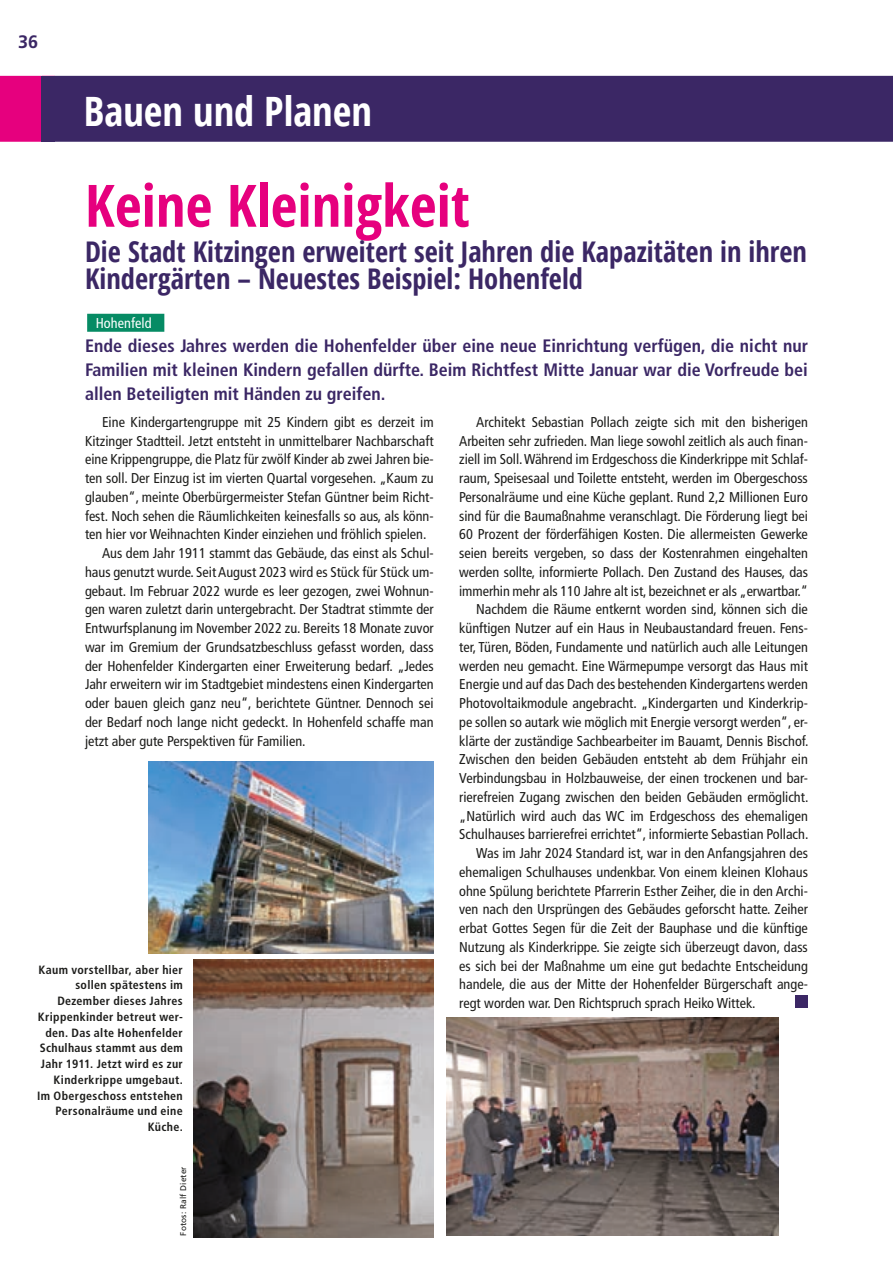
<style>
.page{position:relative;width:893px;height:1263px;background:#fff}
.page>*{position:absolute;margin:0;border:0;box-sizing:border-box;transform-origin:0 0}
.t1{font:700 condensed 58.5px "Open Sans";color:#e6007e}
.t2{font:700 condensed 40.5px "Open Sans";color:#fff}
.t3{font:700 condensed 28.5px/27px "Open Sans";color:#3b2765}
.t4{font:700 condensed 18px/24px "Frutiger LT Std";color:#3b2765;text-align:justify}
.t5{font:700 18px "Frutiger LT Std";color:#3b2765}
.t6{font:condensed 14.25px "Frutiger LT Std";color:#1d1d1b}
.t7{font:condensed 14.25px "Frutiger LT Std";letter-spacing:.005em;color:#fff}
.t8{font:700 condensed 12px/15.8px "Frutiger LT Std";letter-spacing:.025em;color:#1d1d1b;text-align:right}
.t9{font:8.25px "Frutiger LT Std";letter-spacing:.02em;color:#1d1d1b}
</style>
<div class="page">
<div style="left:54px;top:76px;width:839px;height:66px;background:#3b2765"></div>
<div style="left:0;top:76px;width:41px;height:66px;background:#e6007e"></div>
<div style="left:41px;top:76px;width:13px;height:66px;background:#3b2765"></div>
<div style="left:87px;top:314px;width:77px;height:18px;background:#068b64"></div>
<div style="left:795px;top:995px;width:13px;height:13px;background:#3b2765"></div>
<img style="left:149px;top:761px;width:285px;height:193px">
<img style="left:194px;top:960px;width:239px;height:277px">
<img style="left:446px;top:1017px;width:332px;height:218px">
<p class="t5" style="left:18px;top:31px;width:22px">36</p>
<h2 class="t2" style="left:84px;top:84px;width:289px">Bauen und Planen</h2>
<h1 class="t1" style="left:85px;top:165px;width:386px">Keine Kleinigkeit</h1>
<h3 class="t3" style="left:85px;top:238px;width:723px">Die Stadt Kitzingen erweitert seit Jahren die Kapazitäten in ihren<br>Kindergärten – Neuestes Beispiel: Hohenfeld</h3>
<p class="t7" style="left:96px;top:314px;width:57px">Hohenfeld</p>
<p class="t4" style="left:85px;top:333px;width:724px">Ende dieses Jahres werden die Hohenfelder über eine neue Einrichtung verfügen, die nicht nur Familien mit kleinen Kindern gefallen dürfte. Beim Richtfest Mitte Januar war die Vorfreude bei allen Beteiligten mit Händen zu greifen.</p>
<p class="t6" style="left:102px;top:413px;width:333px">Eine Kindergartengruppe mit 25 Kindern gibt es derzeit im</p>
<p class="t6" style="left:85px;top:432px;width:350px">Kitzinger Stadtteil. Jetzt entsteht in unmittelbarer Nachbarschaft</p>
<p class="t6" style="left:85px;top:451px;width:350px">eine Krippengruppe, die Platz für zwölf Kinder ab zwei Jahren bie-</p>
<p class="t6" style="left:85px;top:470px;width:350px">ten soll. Der Einzug ist im vierten Quartal vorgesehen. „Kaum zu</p>
<p class="t6" style="left:85px;top:488px;width:350px">glauben“, meinte Oberbürgermeister Stefan Güntner beim Richt-</p>
<p class="t6" style="left:85px;top:507px;width:350px">fest. Noch sehen die Räumlichkeiten keinesfalls so aus, als könn-</p>
<p class="t6" style="left:85px;top:526px;width:343px">ten hier vor Weihnachten Kinder einziehen und fröhlich spielen.</p>
<p class="t6" style="left:102px;top:545px;width:333px">Aus dem Jahr 1911 stammt das Gebäude, das einst als Schul-</p>
<p class="t6" style="left:85px;top:564px;width:350px">haus genutzt wurde. Seit August 2023 wird es Stück für Stück um-</p>
<p class="t6" style="left:85px;top:582px;width:350px">gebaut. Im Februar 2022 wurde es leer gezogen, zwei Wohnun-</p>
<p class="t6" style="left:85px;top:601px;width:350px">gen waren zuletzt darin untergebracht. Der Stadtrat stimmte der</p>
<p class="t6" style="left:85px;top:620px;width:350px">Entwurfsplanung im November 2022 zu. Bereits 18 Monate zuvor</p>
<p class="t6" style="left:85px;top:639px;width:350px">war im Gremium der Grundsatzbeschluss gefasst worden, dass</p>
<p class="t6" style="left:85px;top:657px;width:350px">der Hohenfelder Kindergarten einer Erweiterung bedarf. „Jedes</p>
<p class="t6" style="left:85px;top:676px;width:350px">Jahr erweitern wir im Stadtgebiet mindestens einen Kindergarten</p>
<p class="t6" style="left:85px;top:695px;width:350px">oder bauen gleich ganz neu“, berichtete Güntner. Dennoch sei</p>
<p class="t6" style="left:85px;top:714px;width:350px">der Bedarf noch lange nicht gedeckt. In Hohenfeld schaffe man</p>
<p class="t6" style="left:85px;top:732px;width:222px">jetzt aber gute Perspektiven für Familien.</p>
<p class="t6" style="left:476px;top:414px;width:333px">Architekt Sebastian Pollach zeigte sich mit den bisherigen</p>
<p class="t6" style="left:459px;top:432px;width:350px">Arbeiten sehr zufrieden. Man liege sowohl zeitlich als auch nan-</p>
<p class="t6" style="left:459px;top:451px;width:350px">ziell im Soll. Während im Erdgeschoss die Kinderkrippe mit Schlaf-</p>
<p class="t6" style="left:459px;top:470px;width:350px">raum, Speisesaal und Toilette entsteht, werden im Obergeschoss</p>
<p class="t6" style="left:459px;top:489px;width:350px">Personalräume und eine Küche geplant. Rund 2,2 Millionen Euro</p>
<p class="t6" style="left:459px;top:507px;width:350px">sind für die Baumaßnahme veranschlagt. Die Förderung liegt bei</p>
<p class="t6" style="left:459px;top:526px;width:350px">60 Prozent der förderfähigen Kosten. Die allermeisten Gewerke</p>
<p class="t6" style="left:459px;top:545px;width:350px">seien bereits vergeben, so dass der Kostenrahmen eingehalten</p>
<p class="t6" style="left:459px;top:564px;width:350px">werden sollte, informierte Pollach. Den Zustand des Hauses, das</p>
<p class="t6" style="left:459px;top:582px;width:350px">immerhin mehr als 110 Jahre alt ist, bezeichnet er als „erwartbar.“</p>
<p class="t6" style="left:476px;top:601px;width:333px">Nachdem die Räume entkernt worden sind, können sich die</p>
<p class="t6" style="left:459px;top:620px;width:350px">künftigen Nutzer auf ein Haus in Neubaustandard freuen. Fens-</p>
<p class="t6" style="left:459px;top:639px;width:350px">ter, Türen, Böden, Fundamente und natürlich auch alle Leitungen</p>
<p class="t6" style="left:459px;top:657px;width:350px">werden neu gemacht. Eine Wärmepumpe versorgt das Haus mit</p>
<p class="t6" style="left:459px;top:676px;width:350px">Energie und auf das Dach des bestehenden Kindergartens werden</p>
<p class="t6" style="left:459px;top:695px;width:350px">Photovoltaikmodule angebracht. „Kindergarten und Kinderkrip-</p>
<p class="t6" style="left:459px;top:714px;width:350px">pe sollen so autark wie möglich mit Energie versorgt werden“, er-</p>
<p class="t6" style="left:459px;top:732px;width:351px">klärte der zuständige Sachbearbeiter im Bauamt, Dennis Bischof.</p>
<p class="t6" style="left:459px;top:751px;width:350px">Zwischen den beiden Gebäuden entsteht ab dem Frühjahr ein</p>
<p class="t6" style="left:459px;top:770px;width:350px">Verbindungsbau in Holzbauweise, der einen trockenen und bar-</p>
<p class="t6" style="left:459px;top:789px;width:351px">rierefreien Zugang zwischen den beiden Gebäuden ermöglicht.</p>
<p class="t6" style="left:459px;top:807px;width:350px">„Natürlich wird auch das WC im Erdgeschoss des ehemaligen</p>
<p class="t6" style="left:459px;top:826px;width:351px">Schulhauses barrierefrei errichtet“, informierte Sebastian Pollach.</p>
<p class="t6" style="left:476px;top:845px;width:333px">Was im Jahr 2024 Standard ist, war in den Anfangsjahren des</p>
<p class="t6" style="left:459px;top:864px;width:350px">ehemaligen Schulhauses undenkbar. Von einem kleinen Klohaus</p>
<p class="t6" style="left:459px;top:882px;width:350px">ohne Spülung berichtete Pfarrerin Esther Zeiher, die in den Archi-</p>
<p class="t6" style="left:459px;top:901px;width:350px">ven nach den Ursprüngen des Gebäudes geforscht hatte. Zeiher</p>
<p class="t6" style="left:459px;top:920px;width:350px">erbat Gottes Segen für die Zeit der Bauphase und die künftige</p>
<p class="t6" style="left:459px;top:939px;width:350px">Nutzung als Kinderkrippe. Sie zeigte sich überzeugt davon, dass</p>
<p class="t6" style="left:459px;top:957px;width:350px">es sich bei der Maßnahme um eine gut bedachte Entscheidung</p>
<p class="t6" style="left:459px;top:976px;width:350px">handele, die aus der Mitte der Hohenfelder Bürgerschaft ange-</p>
<p class="t6" style="left:459px;top:995px;width:298px">regt worden war. Den Richtspruch sprach Heiko Wittek.</p>
<p class="t8" style="left:37px;top:961px;width:147px">Kaum vorstellbar, aber hier sollen spätestens im<br>Dezember dieses Jahres<br>Krippenkinder betreut wer&shy;den. Das alte Hohenfelder<br>Schulhaus stammt aus dem<br>Jahr 1911. Jetzt wird es zur<br>Kinderkrippe umgebaut.<br>Im Obergeschoss entstehen<br>Personalräume und eine<br>Küche.</p>
<p class="t9" style="left:178px;top:1236px;width:71px;rotate:-90deg">Fotos: Ralf Dieter</p>
</div>
